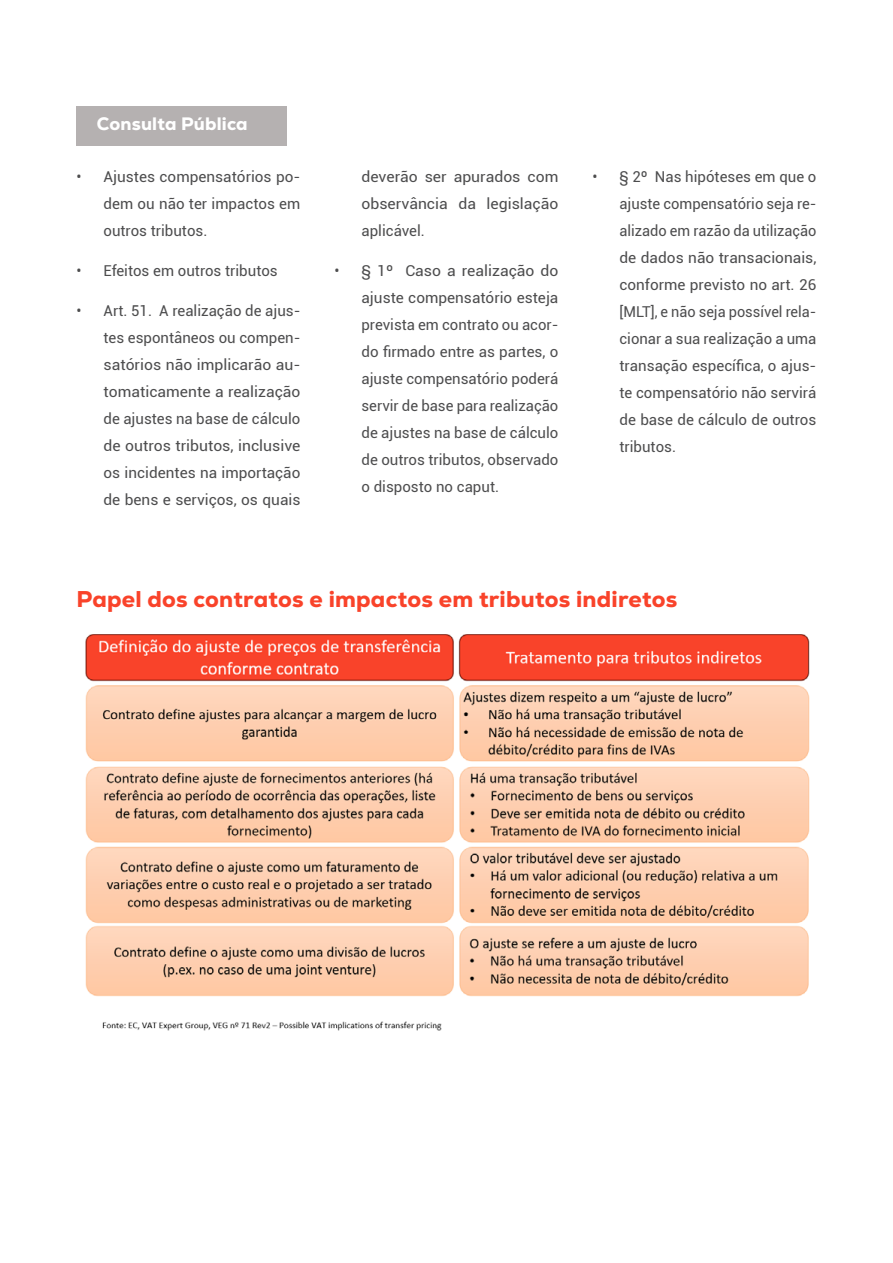
<style>
.page{position:relative;width:893px;height:1263px;background:#fff}
.page>*{position:absolute;margin:0;border:0;box-sizing:border-box;transform-origin:0 0}
.t1{font:800 22.8px "Nexa";letter-spacing:.01em;color:#f9432a}
.t2{font:800 18px "Nexa";letter-spacing:.01em;color:#fff}
.t3{font:15px/27px "Roboto";color:#4d4d4e;text-align:justify}
.t4{font:15px/27px "Roboto";color:#4d4d4e;text-align:justify;scale:1.05 1}
</style>
<div class="page">
<div style="left:77px;top:106px;width:210px;height:39px;background:#b5b1b1"></div>
<img style="left:85px;top:634px;width:725px;height:397px">
<p class="t2" style="left:97px;top:113px;width:152px">Consulta Pública</p>
<p class="t3" style="left:104px;top:163px;width:198px;text-indent:-27px">• Ajustes compensatórios po&shy;dem ou não ter impactos em outros tributos.</p>
<p class="t3" style="left:77px;top:257px;width:203px">• Efeitos em outros tributos</p>
<p class="t3" style="left:104px;top:296px;width:198px;text-indent:-27px">• Art. 51. A realização de ajus&shy;tes espontâneos ou compen&shy;satórios não implicarão au&shy;tomaticamente a realização de ajustes na base de cálculo de outros tributos, inclusive os incidentes na importação de bens e serviços, os quais</p>
<p class="t4" style="left:361px;top:163px;width:189px">deverão ser apurados com observância da legislação aplicável.</p>
<p class="t3" style="left:361px;top:257px;width:198px;text-indent:-27px">• § 1º Caso a realização do ajuste compensatório esteja prevista em contrato ou acor&shy;do firmado entre as partes, o ajuste compensatório poderá servir de base para realização de ajustes na base de cálculo de outros tributos, observado o disposto no caput.</p>
<p class="t3" style="left:619px;top:163px;width:198px;text-indent:-27px">• § 2º Nas hipóteses em que o ajuste compensatório seja re&shy;alizado em razão da utilização de dados não transacionais, conforme previsto no art. 26 [MLT], e não seja possível rela&shy;cionar a sua realização a uma transação específica, o ajus&shy;te compensatório não servirá de base de cálculo de outros tributos.</p>
<h1 class="t1" style="left:77px;top:584px;width:602px">Papel dos contratos e impactos em tributos indiretos</h1>
</div>
